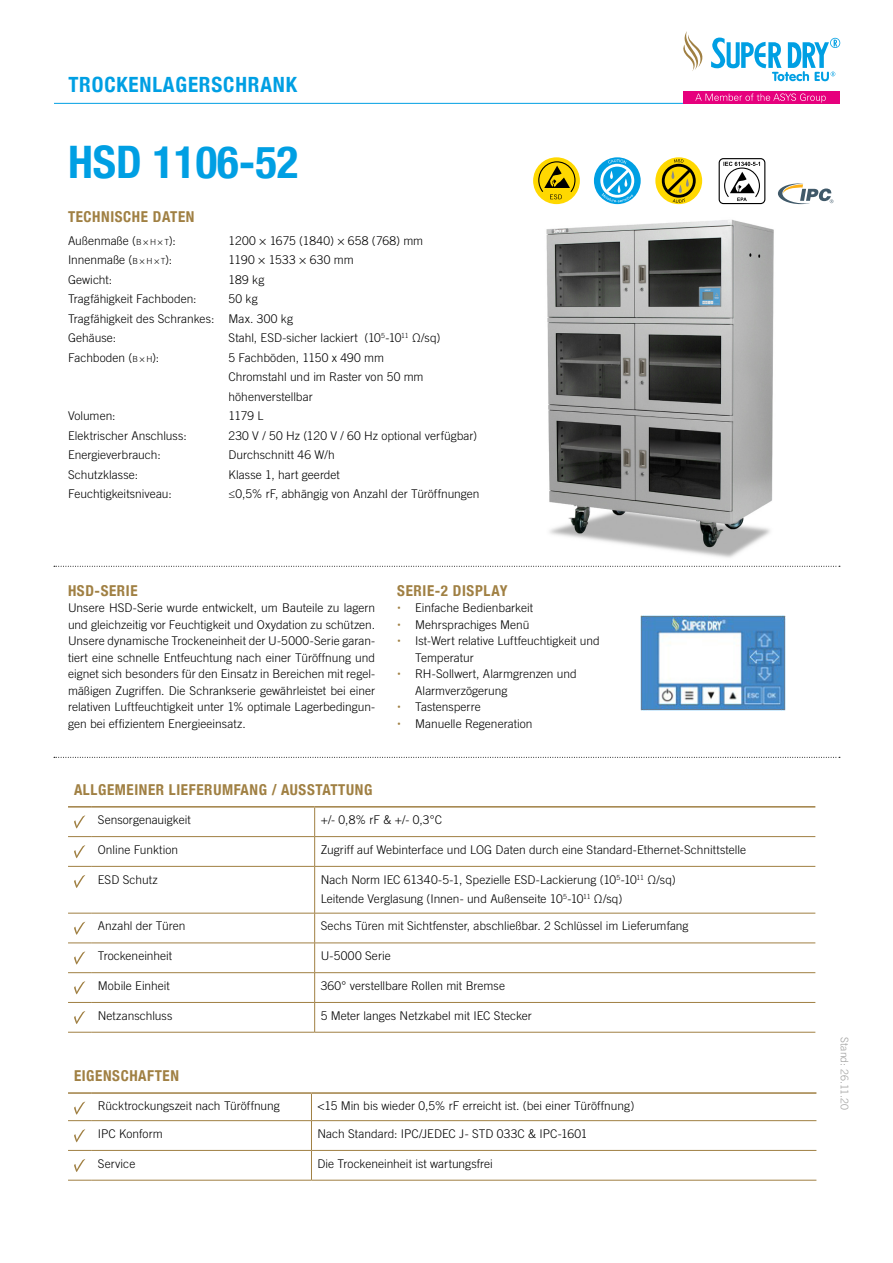
<style>
.page{position:relative;width:893px;height:1263px;background:#fff}
.page>*{position:absolute;margin:0;border:0;box-sizing:border-box;transform-origin:0 0}
.t1{font:700 condensed 44.85px "Helvetica Neue";color:#009fe3}
.t2{font:700 condensed 21px "Helvetica Neue";letter-spacing:.04em;color:#009fe3}
.t3{font:700 condensed 15px "Helvetica Neue";letter-spacing:.04em;color:#a08043}
.t4{font:300 12px/16.5px "Trade Gothic LT Std";color:#000}
.t5{font:300 12px "Trade Gothic LT Std";letter-spacing:.025em;color:#000}
.t6{font:300 10.5px "Trade Gothic LT Std";letter-spacing:.015em;color:#9d9d9c}
.s1{font-size:8.4px}
.s2{font-size:9px}
.s3{font-style:inherit}
.s4{font-family:"Roboto";color:#a08043}
</style>
<div class="page">
<hr style="left:54px;top:103px;width:629px;height:1px;background:#009fe3">
<div style="left:683px;top:91px;width:157px;height:13px;background:#e6007d"></div>
<svg style="left:695px;top:93px;width:131px;height:10px"></svg>
<svg style="left:683px;top:31px;width:157px;height:50px"></svg>
<img style="left:546px;top:202px;width:257px;height:356px">
<svg style="left:54px;top:566px;width:786px;height:1px"></svg>
<svg style="left:54px;top:757px;width:786px;height:1px"></svg>
<svg style="left:533px;top:157px;width:47px;height:47px"></svg>
<svg style="left:538px;top:161px;width:37px;height:38px"></svg>
<svg style="left:594px;top:157px;width:47px;height:47px"></svg>
<div style="left:600px;top:164px;width:34px;height:34px;border:3px solid #fff;border-radius:50%"></div>
<svg style="left:601px;top:159px;width:32px;height:43px"></svg>
<svg style="left:655px;top:157px;width:47px;height:47px"></svg>
<div style="left:662px;top:164px;width:34px;height:34px;border:3px solid #000;border-radius:50%"></div>
<svg style="left:664px;top:159px;width:30px;height:44px"></svg>
<div style="left:719px;top:158px;width:46px;height:46px;border:1px solid #000;border-radius:4px"></div>
<svg style="left:723px;top:162px;width:37px;height:39px"></svg>
<svg style="left:778px;top:183px;width:55px;height:21px"></svg>
<svg style="left:311px;top:1094px;width:1px;height:86px"></svg>
<hr style="left:92px;top:1120px;width:219px;height:1px;background:#a08043">
<hr style="left:311px;top:1120px;width:505px;height:1px;background:#a08043">
<svg style="left:68px;top:1150px;width:24px;height:1px"></svg>
<hr style="left:92px;top:1150px;width:219px;height:1px;background:#a08043">
<hr style="left:311px;top:1150px;width:505px;height:1px;background:#a08043">
<svg style="left:68px;top:1180px;width:24px;height:1px"></svg>
<hr style="left:92px;top:1180px;width:219px;height:1px;background:#a08043">
<hr style="left:311px;top:1180px;width:505px;height:1px;background:#a08043">
<hr style="left:68px;top:1092px;width:24px;height:2px;background:#a08043">
<hr style="left:92px;top:1092px;width:219px;height:2px;background:#a08043">
<hr style="left:311px;top:1092px;width:505px;height:2px;background:#a08043">
<svg style="left:68px;top:1101px;width:24px;height:20px"></svg>
<svg style="left:74px;top:1129px;width:11px;height:13px"></svg>
<svg style="left:74px;top:1159px;width:11px;height:13px"></svg>
<svg style="left:68px;top:836px;width:24px;height:1px"></svg>
<hr style="left:92px;top:836px;width:223px;height:1px;background:#a08043">
<hr style="left:315px;top:836px;width:500px;height:1px;background:#a08043">
<svg style="left:314px;top:807px;width:1px;height:59px"></svg>
<svg style="left:68px;top:866px;width:24px;height:1px"></svg>
<hr style="left:92px;top:866px;width:223px;height:1px;background:#a08043">
<hr style="left:315px;top:866px;width:500px;height:1px;background:#a08043">
<hr style="left:314px;top:867px;width:1px;height:46px;background:#a08043">
<svg style="left:68px;top:913px;width:24px;height:1px"></svg>
<hr style="left:92px;top:913px;width:223px;height:1px;background:#a08043">
<hr style="left:315px;top:913px;width:500px;height:1px;background:#a08043">
<svg style="left:68px;top:942px;width:24px;height:1px"></svg>
<hr style="left:92px;top:942px;width:223px;height:1px;background:#a08043">
<hr style="left:315px;top:942px;width:500px;height:1px;background:#a08043">
<svg style="left:68px;top:972px;width:24px;height:1px"></svg>
<hr style="left:92px;top:972px;width:223px;height:1px;background:#a08043">
<hr style="left:315px;top:972px;width:500px;height:1px;background:#a08043">
<svg style="left:68px;top:1002px;width:24px;height:1px"></svg>
<hr style="left:92px;top:1002px;width:223px;height:1px;background:#a08043">
<hr style="left:315px;top:1002px;width:500px;height:1px;background:#a08043">
<svg style="left:314px;top:913px;width:1px;height:119px"></svg>
<svg style="left:68px;top:1032px;width:24px;height:1px"></svg>
<hr style="left:92px;top:1032px;width:223px;height:1px;background:#a08043">
<hr style="left:315px;top:1032px;width:500px;height:1px;background:#a08043">
<svg style="left:68px;top:806px;width:24px;height:1px"></svg>
<hr style="left:92px;top:806px;width:223px;height:1px;background:#a08043">
<hr style="left:315px;top:806px;width:500px;height:1px;background:#a08043">
<svg style="left:74px;top:815px;width:11px;height:13px"></svg>
<svg style="left:74px;top:845px;width:11px;height:13px"></svg>
<svg style="left:74px;top:875px;width:11px;height:13px"></svg>
<svg style="left:74px;top:922px;width:11px;height:13px"></svg>
<svg style="left:74px;top:951px;width:11px;height:13px"></svg>
<svg style="left:74px;top:981px;width:11px;height:13px"></svg>
<svg style="left:74px;top:1011px;width:11px;height:13px"></svg>
<img style="left:641px;top:616px;width:145px;height:94px">
<h2 class="t2" style="left:68px;top:68px;width:230px">TROCKENLAGERSCHRANK</h2>
<h1 class="t1" style="left:68px;top:125px;width:232px">HSD 1106-52</h1>
<p class="t3" style="left:68px;top:205px;width:128px">TECHNISCHE DATEN</p>
<p class="t4" style="left:68px;top:232px;width:109px">Außenmaße (<span class="s1">b</span> <span class="s2">×</span> <span class="s1">h</span> <span class="s2">×</span> <span class="s1">t</span>):</p>
<p class="t4" style="left:229px;top:232px;width:196px">1200 × 1675 (1840) × 658 (768) mm</p>
<p class="t4" style="left:68px;top:252px;width:106px">Innenmaße (<span class="s1">b</span> <span class="s2">×</span> <span class="s1">h</span> <span class="s2">×</span> <span class="s1">t</span>):</p>
<p class="t5" style="left:229px;top:253px;width:127px">1190 × 1533 × 630 mm</p>
<p class="t4" style="left:68px;top:271px;width:46px">Gewicht:</p>
<p class="t4" style="left:229px;top:271px;width:37px">189 kg</p>
<p class="t4" style="left:68px;top:291px;width:130px">Tragfähigkeit Fachboden:</p>
<p class="t4" style="left:68px;top:289px;width:227px;line-height:19.5px;text-indent:160px">50 kg<br>Tragfähigkeit des Schrankes: Max. 300 kg<br>Gehäuse:</p>
<p class="t4" style="left:229px;top:330px;width:213px">Stahl, ESD-sicher lackiert (10<sup>5</sup>-10<sup>11</sup> Ω/sq)</p>
<p class="t4" style="left:68px;top:349px;width:93px">Fachboden (<span class="s1">b</span> <span class="s2">×</span> <span class="s1">h</span><span class="s3">):</span></p>
<p class="t4" style="left:229px;top:348px;width:197px;line-height:19.5px">5 Fachböden, 1150 x 490 mm<br>Chromstahl und im Raster von 50 mm höhenverstellbar</p>
<p class="t4" style="left:68px;top:408px;width:49px">Volumen:</p>
<p class="t4" style="left:229px;top:408px;width:36px">1179 L</p>
<p class="t4" style="left:68px;top:427px;width:120px">Elektrischer Anschluss:</p>
<p class="t4" style="left:229px;top:427px;width:250px">230 V / 50 Hz (120 V / 60 Hz optional verfügbar)</p>
<p class="t4" style="left:68px;top:447px;width:94px">Energieverbrauch:</p>
<p class="t4" style="left:229px;top:447px;width:108px">Durchschnitt 46 W/h</p>
<p class="t4" style="left:68px;top:466px;width:72px">Schutzklasse:</p>
<p class="t4" style="left:229px;top:466px;width:113px">Klasse 1, hart geerdet</p>
<p class="t4" style="left:68px;top:486px;width:105px">Feuchtigkeitsniveau:</p>
<p class="t4" style="left:229px;top:486px;width:253px">≤0,5% rF, abhängig von Anzahl der Türöffnungen</p>
<p class="t3" style="left:68px;top:578px;width:71px">HSD-SERIE</p>
<p class="t4" style="left:68px;top:600px;width:309px;text-align:justify">Unsere HSD-Serie wurde entwickelt, um Bauteile zu lagern und gleichzeitig vor Feuchtigkeit und Oxydation zu schützen.<br>Unsere dynamische Trockeneinheit der U-5000-Serie garan&shy;tiert eine schnelle Entfeuchtung nach einer Türöffnung und eignet sich besonders für den Einsatz in Bereichen mit regel&shy;mäßigen Zugriffen. Die Schrankserie gewährleistet bei einer relativen Luftfeuchtigkeit unter 1% optimale Lagerbedingun&shy;gen bei effizientem Energieeinsatz.</p>
<p class="t3" style="left:397px;top:578px;width:112px">SERIE-2 DISPLAY</p>
<p class="t4" style="left:397px;top:600px;width:138px"><span class="s4">•</span> Einfache Bedienbarkeit</p>
<p class="t4" style="left:397px;top:616px;width:134px"><span class="s4">•</span> Mehrsprachiges Menü</p>
<p class="t4" style="left:415px;top:633px;width:186px;text-indent:-18px"><span class="s4">•</span> Ist-Wert relative Luftfeuchtigkeit und<br>Temperatur</p>
<p class="t4" style="left:415px;top:666px;width:163px;text-indent:-18px"><span class="s4">•</span> RH-Sollwert, Alarmgrenzen und<br>Alarmverzögerung</p>
<p class="t4" style="left:397px;top:699px;width:85px"><span class="s4">•</span> Tastensperre</p>
<p class="t4" style="left:397px;top:715px;width:137px"><span class="s4">•</span> Manuelle Regeneration</p>
<p class="t3" style="left:74px;top:777px;width:300px">ALLGEMEINER LIEFERUMFANG / AUSSTATTUNG</p>
<p class="t4" style="left:98px;top:811px;width:94px">Sensorgenauigkeit</p>
<p class="t4" style="left:321px;top:811px;width:123px">+/- 0,8% rF &amp; +/- 0,3°C</p>
<p class="t4" style="left:98px;top:841px;width:82px">Online Funktion</p>
<p class="t4" style="left:321px;top:841px;width:427px">Zugriff auf Webinterface und LOG Daten durch eine Standard-Ethernet-Schnittstelle</p>
<p class="t4" style="left:98px;top:871px;width:61px">ESD Schutz</p>
<p class="t4" style="left:321px;top:869px;width:357px;line-height:19.5px">Nach Norm IEC 61340-5-1, Spezielle ESD-Lackierung (10<sup>5</sup>-10<sup>11</sup> Ω/sq)<br>Leitende Verglasung (Innen- und Außenseite 10<sup>5</sup>-10<sup>11</sup> Ω/sq)</p>
<p class="t4" style="left:98px;top:918px;width:89px">Anzahl der Türen</p>
<p class="t4" style="left:321px;top:918px;width:369px">Sechs Türen mit Sichtfenster, abschließbar. 2 Schlüssel im Lieferumfang</p>
<p class="t4" style="left:98px;top:947px;width:76px">Trockeneinheit</p>
<p class="t4" style="left:321px;top:947px;width:72px">U-5000 Serie</p>
<p class="t4" style="left:98px;top:977px;width:74px">Mobile Einheit</p>
<p class="t4" style="left:321px;top:977px;width:186px">360° verstellbare Rollen mit Bremse</p>
<p class="t4" style="left:98px;top:1007px;width:76px">Netzanschluss</p>
<p class="t4" style="left:321px;top:1007px;width:213px">5 Meter langes Netzkabel mit IEC Stecker</p>
<p class="t3" style="left:74px;top:1063px;width:106px">EIGENSCHAFTEN</p>
<p class="t4" style="left:98px;top:1097px;width:184px">Rücktrockungszeit nach Türöffnung</p>
<p class="t4" style="left:317px;top:1097px;width:318px">&lt;15 Min bis wieder 0,5% rF erreicht ist. (bei einer Türöffnung)</p>
<p class="t4" style="left:98px;top:1125px;width:66px">IPC Konform</p>
<p class="t4" style="left:317px;top:1125px;width:271px">Nach Standard: IPC/JEDEC J- STD 033C &amp; IPC-1601</p>
<p class="t4" style="left:98px;top:1155px;width:39px">Service</p>
<p class="t4" style="left:317px;top:1155px;width:177px">Die Trockeneinheit ist wartungsfrei</p>
<p class="t6" style="left:851px;top:1037px;width:74px;rotate:90deg">Stand: 26.11.20</p>
</div>
